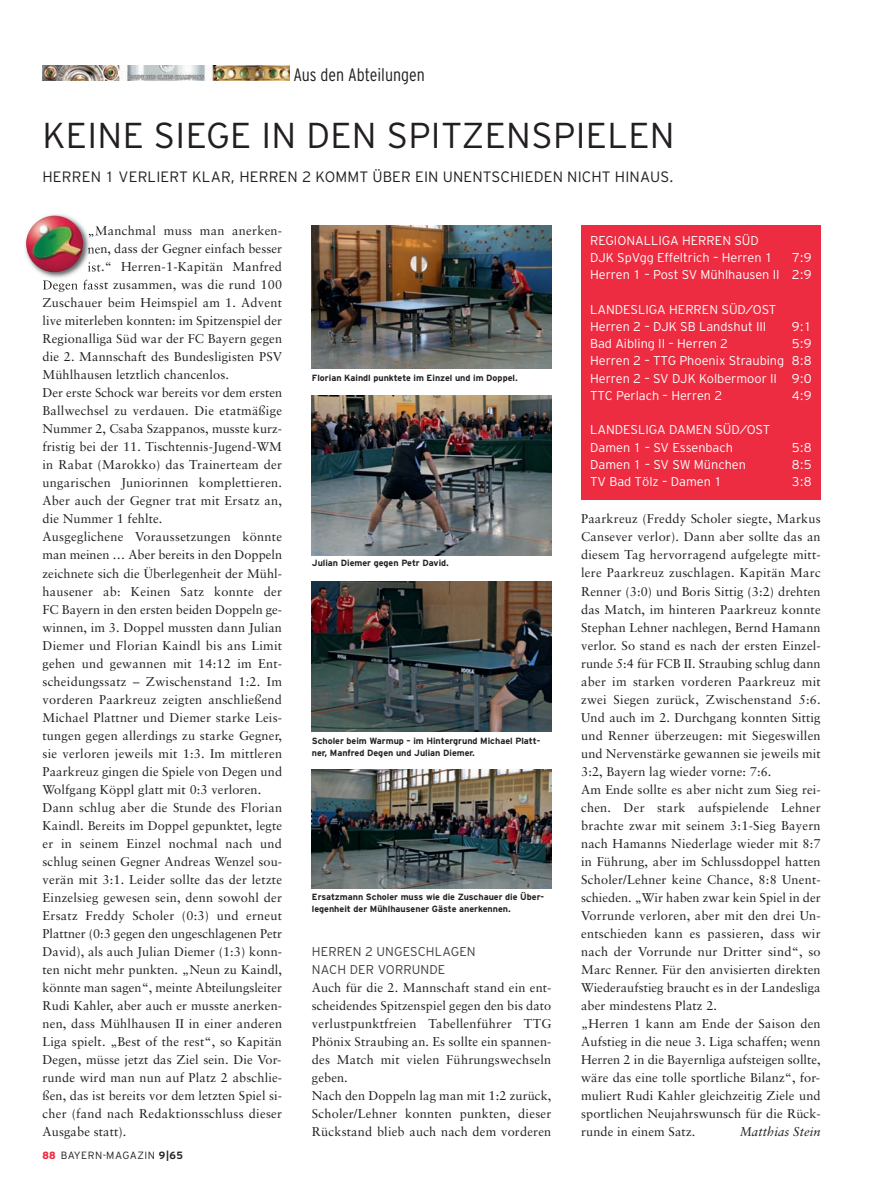
<style>
.page{position:relative;width:893px;height:1191px;background:#fff}
.page>*{position:absolute;margin:0;border:0;box-sizing:border-box;transform-origin:0 0}
.t1{font:300 36px "FCB Interstate";letter-spacing:.01em;color:#231f20}
.t2{font:300 condensed 18px "FCB Interstate";color:#231f20}
.t3{font:300 15px "FCB Interstate";letter-spacing:.01em;color:#231f20}
.t4{font:12.75px/18px "Sabon LT";letter-spacing:.01em;color:#231f20}
.t5{font:300 12.75px/17.2px "FCB Interstate";color:#fff}
.t6{font:300 12.75px/18px "FCB Interstate";letter-spacing:.01em;color:#3e3e3f}
.t7{font:italic 12.75px "Sabon LT";letter-spacing:.01em;color:#231f20}
.t8{font:300 10.5px "FCB Interstate";letter-spacing:.05em;color:#231f20}
.t9{font:700 9px/12px "FCB Interstate";color:#231f20}
.s1{font-weight:900;color:#ed2c41}
.s2{font-weight:700}
</style>
<div class="page">
<img style="left:43px;top:66px;width:246px;height:15px">
<div style="left:581px;top:225px;width:240px;height:274px;background:#ed2c41"></div>
<img style="left:312px;top:395px;width:239px;height:160px">
<img style="left:312px;top:225px;width:239px;height:143px">
<img style="left:312px;top:769px;width:239px;height:120px">
<img style="left:312px;top:581px;width:239px;height:150px">
<img style="left:25px;top:214px;width:74px;height:75px">
<svg style="left:89px;top:226px;width:10px;height:11px"></svg>
<svg style="left:88px;top:244px;width:11px;height:12px"></svg>
<svg style="left:88px;top:262px;width:11px;height:9px"></svg>
<img style="left:43px;top:280px;width:55px;height:9px">
<img style="left:26px;top:215px;width:57px;height:57px;border-radius:50%">
<h2 class="t2" style="left:293px;top:68px;width:133px">Aus den Abteilungen</h2>
<h1 class="t1" style="left:43px;top:122px;width:634px">KEINE SIEGE IN DEN SPITZENSPIELEN</h1>
<p class="t3" style="left:43px;top:171px;width:633px">HERREN 1 VERLIERT KLAR, HERREN 2 KOMMT ÜBER EIN UNENTSCHIEDEN NICHT HINAUS.</p>
<p class="t4" style="left:88px;top:223px;width:196px">„Manchmal muss man anerken-</p>
<p class="t4" style="left:88px;top:241px;width:196px">nen, dass der Gegner einfach besser</p>
<p class="t4" style="left:88px;top:259px;width:196px">ist.“ Herren-1-Kapitän Manfred</p>
<p class="t4" style="left:43px;top:277px;width:241px">Degen fasst zusammen, was die rund 100</p>
<p class="t4" style="left:43px;top:295px;width:241px">Zuschauer beim Heimspiel am 1. Advent</p>
<p class="t4" style="left:43px;top:313px;width:241px">live miterleben konnten: im Spitzenspiel der</p>
<p class="t4" style="left:43px;top:331px;width:241px">Regionalliga Süd war der FC Bayern gegen</p>
<p class="t4" style="left:43px;top:349px;width:241px">die 2. Mannschaft des Bundesligisten PSV</p>
<p class="t4" style="left:43px;top:367px;width:188px">Mühlhausen letztlich chancenlos.</p>
<p class="t4" style="left:43px;top:385px;width:241px">Der erste Schock war bereits vor dem ersten</p>
<p class="t4" style="left:43px;top:403px;width:241px">Ballwechsel zu verdauen. Die etatmäßige</p>
<p class="t4" style="left:43px;top:421px;width:241px">Nummer 2, Csaba Szappanos, musste kurz-</p>
<p class="t4" style="left:43px;top:439px;width:241px">fristig bei der 11. Tischtennis-Jugend-WM</p>
<p class="t4" style="left:43px;top:457px;width:241px">in Rabat (Marokko) das Trainerteam der</p>
<p class="t4" style="left:43px;top:475px;width:241px">ungarischen Juniorinnen komplettieren.</p>
<p class="t4" style="left:43px;top:493px;width:241px">Aber auch der Gegner trat mit Ersatz an,</p>
<p class="t4" style="left:43px;top:511px;width:121px">die Nummer 1 fehlte.</p>
<p class="t4" style="left:43px;top:529px;width:241px">Ausgeglichene Voraussetzungen könnte</p>
<p class="t4" style="left:43px;top:547px;width:241px">man meinen … Aber bereits in den Doppeln</p>
<p class="t4" style="left:43px;top:565px;width:241px">zeichnete sich die Überlegenheit der Mühl-</p>
<p class="t4" style="left:43px;top:583px;width:241px">hausener ab: Keinen Satz konnte der</p>
<p class="t4" style="left:43px;top:601px;width:241px">FC Bayern in den ersten beiden Doppeln ge-</p>
<p class="t4" style="left:43px;top:619px;width:241px">winnen, im 3. Doppel mussten dann Julian</p>
<p class="t4" style="left:43px;top:637px;width:241px">Diemer und Florian Kaindl bis ans Limit</p>
<p class="t4" style="left:43px;top:655px;width:241px">gehen und gewannen mit 14:12 im Ent-</p>
<p class="t4" style="left:43px;top:673px;width:241px">scheidungssatz – Zwischenstand 1:2. Im</p>
<p class="t4" style="left:43px;top:691px;width:241px">vorderen Paarkreuz zeigten anschließend</p>
<p class="t4" style="left:43px;top:709px;width:241px">Michael Plattner und Diemer starke Leis-</p>
<p class="t4" style="left:43px;top:727px;width:241px">tungen gegen allerdings zu starke Gegner,</p>
<p class="t4" style="left:43px;top:745px;width:241px">sie verloren jeweils mit 1:3. Im mittleren</p>
<p class="t4" style="left:43px;top:763px;width:241px">Paarkreuz gingen die Spiele von Degen und</p>
<p class="t4" style="left:43px;top:781px;width:220px">Wolfgang Köppl glatt mit 0:3 verloren.</p>
<p class="t4" style="left:43px;top:799px;width:241px">Dann schlug aber die Stunde des Florian</p>
<p class="t4" style="left:43px;top:817px;width:241px">Kaindl. Bereits im Doppel gepunktet, legte</p>
<p class="t4" style="left:43px;top:835px;width:241px">er in seinem Einzel nochmal nach und</p>
<p class="t4" style="left:43px;top:853px;width:241px">schlug seinen Gegner Andreas Wenzel sou-</p>
<p class="t4" style="left:43px;top:871px;width:241px">verän mit 3:1. Leider sollte das der letzte</p>
<p class="t4" style="left:43px;top:889px;width:241px">Einzelsieg gewesen sein, denn sowohl der</p>
<p class="t4" style="left:43px;top:907px;width:241px">Ersatz Freddy Scholer (0:3) und erneut</p>
<p class="t4" style="left:43px;top:925px;width:241px">Plattner (0:3 gegen den ungeschlagenen Petr</p>
<p class="t4" style="left:43px;top:943px;width:241px">David), als auch Julian Diemer (1:3) konn-</p>
<p class="t4" style="left:43px;top:961px;width:241px">ten nicht mehr punkten. „Neun zu Kaindl,</p>
<p class="t4" style="left:43px;top:979px;width:241px">könnte man sagen“, meinte Abteilungsleiter</p>
<p class="t4" style="left:43px;top:997px;width:241px">Rudi Kahler, aber auch er musste anerken-</p>
<p class="t4" style="left:43px;top:1015px;width:241px">nen, dass Mühlhausen II in einer anderen</p>
<p class="t4" style="left:43px;top:1033px;width:241px">Liga spielt. „Best of the rest“, so Kapitän</p>
<p class="t4" style="left:43px;top:1051px;width:240px">Degen, müsse jetzt das Ziel sein. Die Vor-</p>
<p class="t4" style="left:43px;top:1069px;width:241px">runde wird man nun auf Platz 2 abschlie-</p>
<p class="t4" style="left:43px;top:1087px;width:241px">ßen, das ist bereits vor dem letzten Spiel si-</p>
<p class="t4" style="left:43px;top:1105px;width:241px">cher (fand nach Redaktionsschluss dieser</p>
<p class="t4" style="left:43px;top:1123px;width:85px">Ausgabe statt).</p>
<p class="t8" style="left:43px;top:1151px;width:142px"><span class="s1">88</span> BAYERN-MAGAZIN <span class="s2">9|65</span></p>
<p class="t9" style="left:312px;top:372px;width:208px">Florian Kaindl punktete im Einzel und im Doppel.</p>
<p class="t9" style="left:312px;top:557px;width:139px">Julian Diemer gegen Petr David.</p>
<p class="t9" style="left:312px;top:735px;width:230px">Scholer beim Warmup – im Hintergrund Michael Platt&shy;ner, Manfred Degen und Julian Diemer.</p>
<p class="t9" style="left:312px;top:892px;width:234px">Ersatzmann Scholer muss wie die Zuschauer die Über&shy;legenheit der Mühlhausener Gäste anerkennen.</p>
<p class="t6" style="left:312px;top:943px;width:165px">HERREN 2 UNGESCHLAGEN<br>NACH DER VORRUNDE</p>
<p class="t4" style="left:312px;top:979px;width:241px">Auch für die 2. Mannschaft stand ein ent&shy;scheidendes Spitzenspiel gegen den bis dato verlustpunktfreien Tabellenführer TTG Phönix Straubing an. Es sollte ein spannen&shy;des Match mit vielen Führungswechseln geben.<br>Nach den Doppeln lag man mit 1:2 zurück, Scholer/Lehner konnten punkten, dieser Rückstand blieb auch nach dem vorderen</p>
<p class="t5" style="left:590px;top:233px;width:184px">REGIONALLIGA HERREN SÜD<br>DJK SpVgg Effeltrich – Herren 1</p>
<p class="t5" style="left:590px;top:250px;width:223px;text-align:right">7:9<br>Herren 1 – Post SV Mühlhausen II 2:9</p>
<p class="t5" style="left:590px;top:302px;width:188px">LANDESLIGA HERREN SÜD/OST<br>Herren 2 – DJK SB Landshut III</p>
<p class="t5" style="left:792px;top:319px;width:21px">9:1</p>
<p class="t5" style="left:590px;top:336px;width:140px">Bad Aibling II – Herren 2</p>
<p class="t5" style="left:590px;top:336px;width:223px;text-align:justify;text-indent:202px">5:9<br>Herren 2 – TTG Phoenix Straubing 8:8<br>Herren 2 – SV DJK Kolbermoor II 9:0<br>TTC Perlach – Herren 2</p>
<p class="t5" style="left:792px;top:388px;width:21px">4:9</p>
<p class="t5" style="left:590px;top:422px;width:182px">LANDESLIGA DAMEN SÜD/OST<br>Damen 1 – SV Essenbach</p>
<p class="t5" style="left:792px;top:440px;width:21px">5:8</p>
<p class="t5" style="left:590px;top:457px;width:157px">Damen 1 – SV SW München</p>
<p class="t5" style="left:792px;top:457px;width:21px">8:5</p>
<p class="t5" style="left:590px;top:474px;width:133px">TV Bad Tölz – Damen 1</p>
<p class="t5" style="left:792px;top:474px;width:21px">3:8</p>
<p class="t4" style="left:581px;top:511px;width:241px">Paarkreuz (Freddy Scholer siegte, Markus Cansever verlor). Dann aber sollte das an diesem Tag hervorragend aufgelegte mitt&shy;lere Paarkreuz zuschlagen. Kapitän Marc Renner (3:0) und Boris Sittig (3:2) drehten das Match, im hinteren Paarkreuz konnte Stephan Lehner nachlegen, Bernd Hamann verlor. So stand es nach der ersten Einzel&shy;runde 5:4 für FCB II. Straubing schlug dann aber im starken vorderen Paarkreuz mit zwei Siegen zurück, Zwischenstand 5:6.<br>Und auch im 2. Durchgang konnten Sittig und Renner überzeugen: mit Siegeswillen und Nervenstärke gewannen sie jeweils mit 3:2, Bayern lag wieder vorne: 7:6.<br>Am Ende sollte es aber nicht zum Sieg rei&shy;chen. Der stark aufspielende Lehner brachte zwar mit seinem 3:1-Sieg Bayern nach Hamanns Niederlage wieder mit 8:7 in Führung, aber im Schlussdoppel hatten Scholer/Lehner keine Chance, 8:8 Unent&shy;schieden. „Wir haben zwar kein Spiel in der Vorrunde verloren, aber mit den drei Un&shy;entschieden kann es passieren, dass wir nach der Vorrunde nur Dritter sind“, so Marc Renner. Für den anvisierten direkten Wiederaufstieg braucht es in der Landesliga aber mindestens Platz 2.<br>„Herren 1 kann am Ende der Saison den Aufstieg in die neue 3. Liga schaffen; wenn Herren 2 in die Bayernliga aufsteigen sollte, wäre das eine tolle sportliche Bilanz“, for&shy;muliert Rudi Kahler gleichzeitig Ziele und sportlichen Neujahrswunsch für die Rück&shy;runde in einem Satz.</p>
<p class="t7" style="left:740px;top:1126px;width:82px">Matthias Stein</p>
</div>
